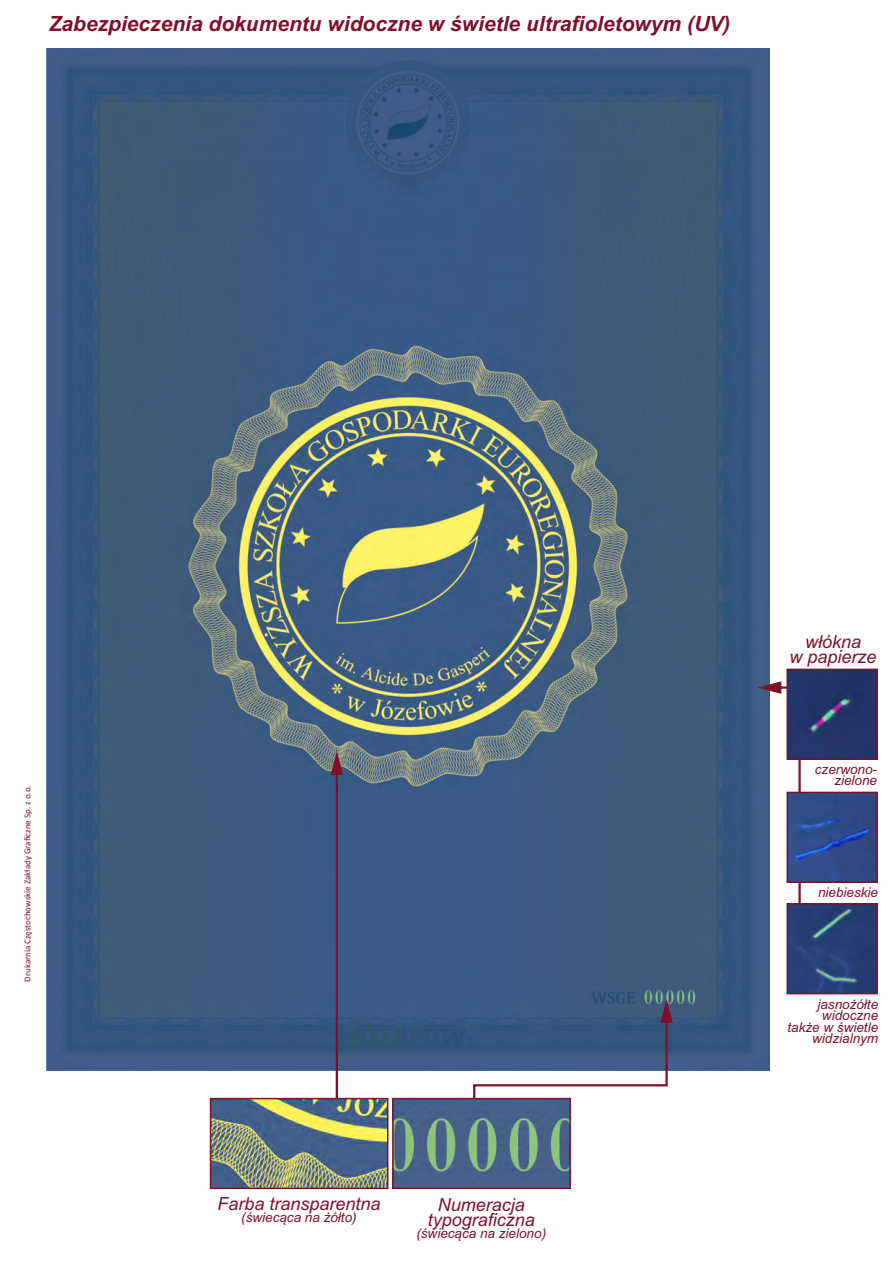
<style>
.page{position:relative;width:893px;height:1263px;background:#fff}
.page>*{position:absolute;margin:0;border:0;box-sizing:border-box;transform-origin:0 0}
.t1{font:italic 700 21px "Arial";color:#7e1028}
.t2{font:italic 18px/15px "Arial";color:#7e1028;text-align:center}
.t3{font:italic 13.5px/11.2px "Arial";color:#7e1028;text-align:right}
.t4{font:9px "Calibri";color:#7e1028}
</style>
<div class="page">
<img style="left:47px;top:49px;width:723px;height:1022px">
<img style="left:213px;top:1101px;width:172px;height:85px">
<div style="left:210px;top:1098px;width:178px;height:91px;border:2px solid #7e1028"></div>
<svg style="left:793px;top:760px;width:13px;height:143px"></svg>
<div style="left:789px;top:672px;width:86px;height:85px;background:#233468"></div>
<div style="left:786px;top:669px;width:92px;height:91px;border:2px solid #7e1028"></div>
<img style="left:789px;top:795px;width:86px;height:85px">
<div style="left:786px;top:792px;width:92px;height:91px;border:2px solid #7e1028"></div>
<img style="left:789px;top:906px;width:86px;height:85px">
<div style="left:786px;top:903px;width:92px;height:91px;border:2px solid #7e1028"></div>
<svg style="left:758px;top:681px;width:29px;height:13px"></svg>
<svg style="left:473px;top:999px;width:200px;height:99px"></svg>
<svg style="left:331px;top:751px;width:12px;height:347px;background:#565679"></svg>
<img style="left:395px;top:1101px;width:173px;height:85px">
<div style="left:392px;top:1098px;width:179px;height:91px;border:2px solid #7e1028"></div>
<h1 class="t1" style="left:49px;top:16px;width:683px">Zabezpieczenia dokumentu widoczne w świetle ultrafioletowym (UV)</h1>
<p class="t4" style="left:24px;top:982px;width:198px;rotate:-90deg">Drukarnia Częstochowskie Zakłady Graficzne Sp. z o.o.</p>
<h2 class="t2" style="left:217px;top:1198px;width:165px">Farba transparentna</h2>
<p class="t3" style="left:241px;top:1213px;width:117px">(świecąca na żółto)</p>
<h2 class="t2" style="left:428px;top:1198px;width:109px">Numeracja typograficzna</h2>
<p class="t3" style="left:416px;top:1229px;width:131px">(świecąca na zielono)</p>
<h2 class="t2" style="left:789px;top:636px;width:89px">włókna<br>w papierze</h2>
<p class="t3" style="left:815px;top:765px;width:64px">czerwono&shy;zielone</p>
<p class="t3" style="left:818px;top:887px;width:62px">niebieskie</p>
<p class="t3" style="left:787px;top:1000px;width:92px">jasnożółte widoczne także w świetle widzialnym</p>
</div>
